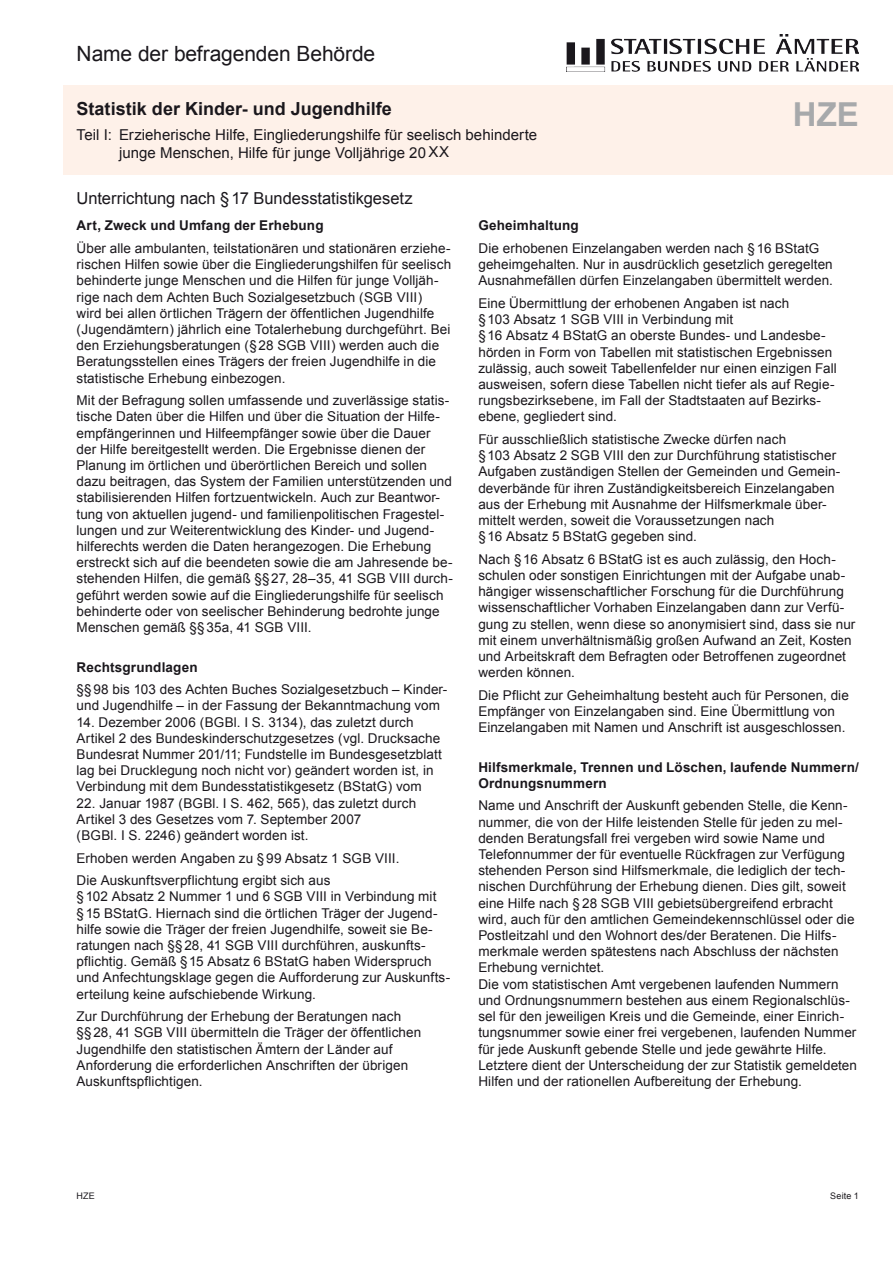
<style>
.page{position:relative;width:893px;height:1263px;background:#fff}
.page>*{position:absolute;margin:0;border:0;box-sizing:border-box;transform-origin:0 0}
.t1{font:700 33px "Arial";color:#a7a9ab}
.t2{font:21px "Arial";letter-spacing:-.005em;color:#1a171c}
.t3{font:700 18px "Arial";color:#1a171c}
.t4{font:16.5px "Arial";color:#1a171c}
.t5{font:15px "Arial";letter-spacing:.005em;color:#1a171c}
.t6{font:13.5px/16.2px "Arial";letter-spacing:.005em;color:#1a171c}
.t7{font:700 13.5px/16.2px "Arial";letter-spacing:.015em;color:#1a171c}
.t8{font:9px "Arial";letter-spacing:.02em;color:#1a171c}
</style>
<div class="page">
<div style="left:64px;top:85px;width:829px;height:90px;background:#fef1e9"></div>
<img style="left:566px;top:34px;width:293px;height:37px">
<h2 class="t2" style="left:77px;top:40px;width:300px">Name der befragenden Behörde</h2>
<h3 class="t3" style="left:77px;top:97px;width:317px">Statistik der Kinder- und Jugendhilfe</h3>
<p class="t5" style="left:77px;top:124px;width:462px">Teil I: Erzieherische Hilfe, Eingliederungshilfe für seelisch behinderte</p>
<p class="t5" style="left:119px;top:142px;width:332px">junge Menschen, Hilfe für junge Volljährige 20 XX</p>
<p class="t4" style="left:77px;top:187px;width:338px">Unterrichtung nach §17 Bundesstatistikgesetz</p>
<h1 class="t1" style="left:793px;top:93px;width:68px">HZE</h1>
<p class="t7" style="left:77px;top:218px;width:249px">Art, Zweck und Umfang der Erhebung</p>
<p class="t6" style="left:77px;top:240px;width:376px">Über alle ambulanten, teilstationären und stationären erziehe&shy;rischen Hilfen sowie über die Eingliederungshilfen für seelisch behinderte junge Menschen und die Hilfen für junge Volljäh&shy;rige nach dem Achten Buch Sozialgesetzbuch (SGB VIII)<br>wird bei allen örtlichen Trägern der öffentlichen Jugendhilfe (Jugendämtern) jährlich eine Totalerhebung durchgeführt. Bei den Erziehungsberatungen (§28 SGB VIII) werden auch die Beratungsstellen eines Trägers der freien Jugendhilfe in die statistische Erhebung einbezogen.</p>
<p class="t6" style="left:77px;top:392px;width:378px">Mit der Befragung sollen umfassende und zuverlässige statis&shy;tische Daten über die Hilfen und über die Situation der Hilfe&shy;empfängerinnen und Hilfeempfänger sowie über die Dauer der Hilfe bereitgestellt werden. Die Ergebnisse dienen der Planung im örtlichen und überörtlichen Bereich und sollen dazu beitragen, das System der Familien unterstützenden und stabilisierenden Hilfen fortzuentwickeln. Auch zur Beantwor&shy;tung von aktuellen jugend- und familienpolitischen Fragestel&shy;lungen und zur Weiterentwicklung des Kinder- und Jugend&shy;hilferechts werden die Daten herangezogen. Die Erhebung erstreckt sich auf die beendeten sowie die am Jahresende be&shy;stehenden Hilfen, die gemäß §§27, 28–35, 41 SGB VIII durch&shy;geführt werden sowie auf die Eingliederungshilfe für seelisch behinderte oder von seelischer Behinderung bedrohte junge Menschen gemäß §§35a, 41 SGB VIII.</p>
<p class="t7" style="left:77px;top:659px;width:123px">Rechtsgrundlagen</p>
<p class="t6" style="left:77px;top:681px;width:372px">§§98 bis 103 des Achten Buches Sozialgesetzbuch – Kinder&shy;und Jugendhilfe – in der Fassung der Bekanntmachung vom</p>
<p class="t6" style="left:77px;top:714px;width:367px">14. Dezember 2006 (BGBl. I S. 3134), das zuletzt durch Artikel 2 des Bundeskinderschutzgesetzes (vgl. Drucksache Bundesrat Nummer 201/11; Fundstelle im Bundesgesetzblatt lag bei Drucklegung noch nicht vor) geändert worden ist, in Verbindung mit dem Bundesstatistikgesetz (BStatG) vom</p>
<p class="t6" style="left:77px;top:795px;width:341px">22. Januar 1987 (BGBl. I S. 462, 565), das zuletzt durch<br>Artikel 3 des Gesetzes vom 7. September 2007<br>(BGBl. I S. 2246) geändert worden ist.</p>
<p class="t6" style="left:77px;top:847px;width:324px;line-height:22.5px">Erhoben werden Angaben zu §99 Absatz 1 SGB VIII.<br>Die Auskunftsverpflichtung ergibt sich aus</p>
<p class="t6" style="left:77px;top:889px;width:375px">§102 Absatz 2 Nummer 1 und 6 SGB VIII in Verbindung mit §15 BStatG. Hiernach sind die örtlichen Träger der Jugend&shy;hilfe sowie die Träger der freien Jugendhilfe, soweit sie Be&shy;ratungen nach §§28, 41 SGB VIII durchführen, auskunfts&shy;pflichtig. Gemäß §15 Absatz 6 BStatG haben Widerspruch und Anfechtungsklage gegen die Aufforderung zur Auskunfts&shy;erteilung keine aufschiebende Wirkung.</p>
<p class="t6" style="left:77px;top:1008px;width:346px">Zur Durchführung der Erhebung der Beratungen nach §§28, 41 SGB VIII übermitteln die Träger der öffentlichen Jugendhilfe den statistischen Ämtern der Länder auf Anforderung die erforderlichen Anschriften der übrigen Auskunftspflichtigen.</p>
<p class="t7" style="left:478px;top:218px;width:102px">Geheimhaltung</p>
<p class="t6" style="left:478px;top:240px;width:356px">Die erhobenen Einzelangaben werden nach §16 BStatG geheimgehalten. Nur in ausdrücklich gesetzlich geregelten<br>Ausnahmefällen dürfen Einzelangaben übermittelt werden.</p>
<p class="t6" style="left:478px;top:295px;width:360px">Eine Übermittlung der erhobenen Angaben ist nach<br>§103 Absatz 1 SGB VIII in Verbindung mit<br>§16 Absatz 4 BStatG an oberste Bundes- und Landesbe&shy;hörden in Form von Tabellen mit statistischen Ergebnissen zulässig, auch soweit Tabellenfelder nur einen einzigen Fall ausweisen, sofern diese Tabellen nicht tiefer als auf Regie&shy;rungsbezirksebene, im Fall der Stadtstaaten auf Bezirks&shy;ebene, gegliedert sind.</p>
<p class="t6" style="left:478px;top:431px;width:363px">Für ausschließlich statistische Zwecke dürfen nach<br>§103 Absatz 2 SGB VIII den zur Durchführung statistischer Aufgaben zuständigen Stellen der Gemeinden und Gemein&shy;deverbände für ihren Zuständigkeitsbereich Einzelangaben aus der Erhebung mit Ausnahme der Hilfsmerkmale über&shy;mittelt werden, soweit die Voraussetzungen nach<br>§16 Absatz 5 BStatG gegeben sind.</p>
<p class="t6" style="left:478px;top:551px;width:379px">Nach §16 Absatz 6 BStatG ist es auch zulässig, den Hoch&shy;schulen oder sonstigen Einrichtungen mit der Aufgabe unab&shy;hängiger wissenschaftlicher Forschung für die Durchführung wissenschaftlicher Vorhaben Einzelangaben dann zur Verfü&shy;gung zu stellen, wenn diese so anonymisiert sind, dass sie nur mit einem unverhältnismäßig großen Aufwand an Zeit, Kosten und Arbeitskraft dem Befragten oder Betroffenen zugeordnet werden können.</p>
<p class="t6" style="left:478px;top:687px;width:372px">Die Pflicht zur Geheimhaltung besteht auch für Personen, die<br>Empfänger von Einzelangaben sind. Eine Übermittlung von<br>Einzelangaben mit Namen und Anschrift ist ausgeschlossen.</p>
<p class="t7" style="left:478px;top:759px;width:382px">Hilfsmerkmale, Trennen und Löschen, laufende Nummern/<br>Ordnungsnummern</p>
<p class="t6" style="left:478px;top:798px;width:380px">Name und Anschrift der Auskunft gebenden Stelle, die Kenn&shy;nummer, die von der Hilfe leistenden Stelle für jeden zu mel&shy;denden Beratungsfall frei vergeben wird sowie Name und Telefonnummer der für eventuelle Rückfragen zur Verfügung stehenden Person sind Hilfsmerkmale, die lediglich der tech&shy;nischen Durchführung der Erhebung dienen. Dies gilt, soweit eine Hilfe nach § 28 SGB VIII gebietsübergreifend erbracht wird, auch für den amtlichen Gemeindekennschlüssel oder die Postleitzahl und den Wohnort des/der Beratenen. Die Hilfs&shy;merkmale werden spätestens nach Abschluss der nächsten Erhebung vernichtet.<br>Die vom statistischen Amt vergebenen laufenden Nummern und Ordnungsnummern bestehen aus einem Regionalschlüs&shy;sel für den jeweiligen Kreis und die Gemeinde, einer Einrich&shy;tungsnummer sowie einer frei vergebenen, laufenden Nummer für jede Auskunft gebende Stelle und jede gewährte Hilfe.<br>Letztere dient der Unterscheidung der zur Statistik gemeldeten Hilfen und der rationellen Aufbereitung der Erhebung.</p>
<p class="t8" style="left:77px;top:1190px;width:20px">HZE</p>
<p class="t8" style="left:830px;top:1190px;width:30px">Seite 1</p>
</div>
